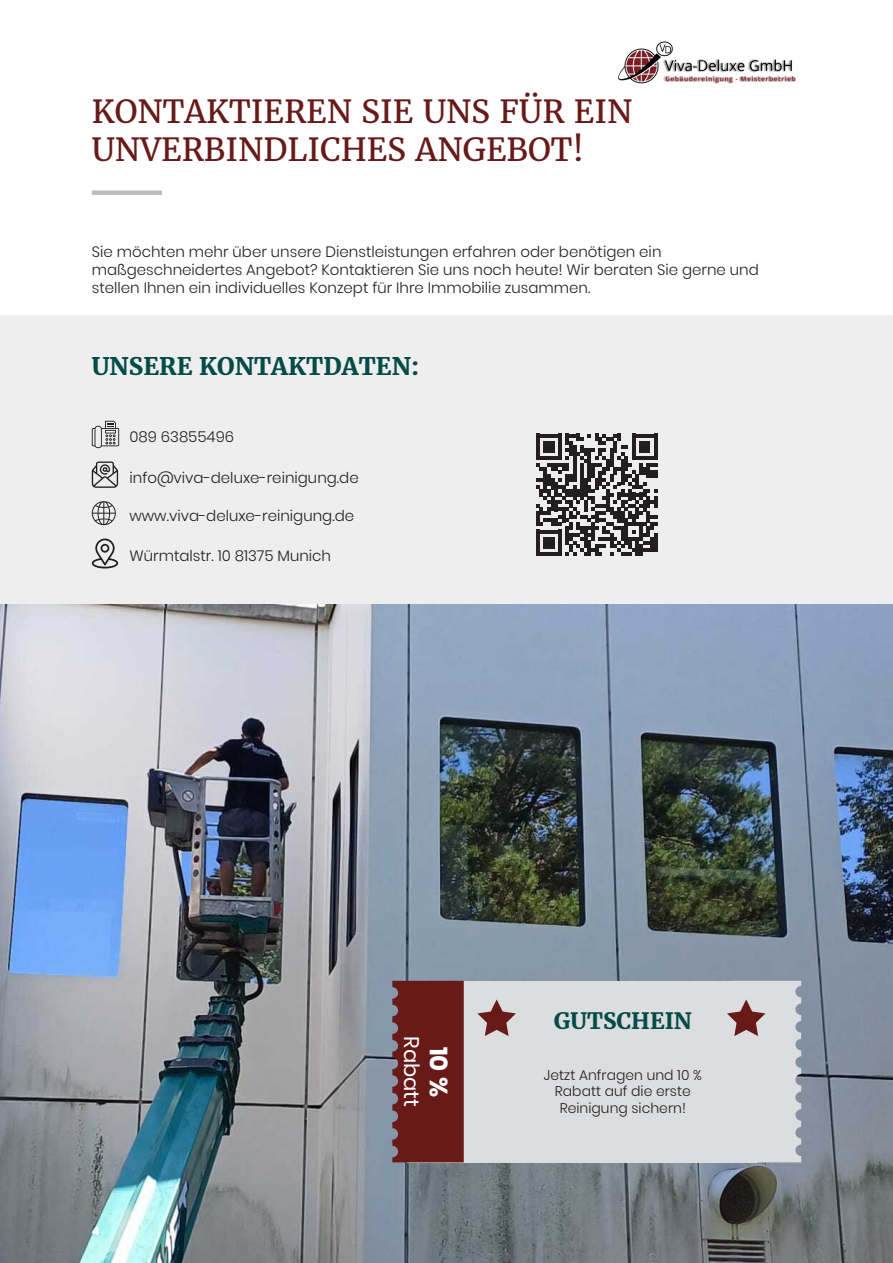
<style>
.page{position:relative;width:893px;height:1263px;background:#fff}
.page>*{position:absolute;margin:0;border:0;box-sizing:border-box;transform-origin:0 0}
.t1{font:31.5px/37.8px "Merriweather";color:#671a18}
.t2{font:700 24.9px "Poppins";color:#fff}
.t3{font:700 24px "Merriweather";color:#024b46}
.t4{font:700 22.35px "Merriweather";color:#024b46}
.t5{font:21.15px "Poppins";color:#fff}
.t6{font:300 15px/18px "Poppins";color:#231f20}
.t7{font:300 13.95px/16.8px "Poppins";color:#231f20;text-align:center}
.t8{font:700 12px "Poppins";color:#fff}
</style>
<div class="page">
<img style="left:0;top:604px;width:893px;height:659px">
<div style="left:0;top:316px;width:893px;height:288px;background:#eeeeef"></div>
<div style="left:92px;top:190px;width:70px;height:5px;background:#bcbdc0"></div>
<svg style="left:92px;top:501px;width:24px;height:24px"></svg>
<svg style="left:92px;top:461px;width:26px;height:27px"></svg>
<svg style="left:92px;top:421px;width:27px;height:27px"></svg>
<svg style="left:92px;top:538px;width:26px;height:30px"></svg>
<div style="left:407px;top:981px;width:349px;height:181px;background:#dcdddf"></div>
<div style="left:392px;top:981px;width:72px;height:181px;background:#671a18"></div>
<svg style="left:477px;top:999px;width:39px;height:37px"></svg>
<svg style="left:727px;top:981px;width:74px;height:181px"></svg>
<svg style="left:536px;top:434px;width:122px;height:121px"></svg>
<img style="left:618px;top:41px;width:178px;height:43px">
<p class="t1" style="left:92px;top:93px;width:542px">KONTAKTIEREN SIE UNS FÜR EIN<br>UNVERBINDLICHES ANGEBOT!</p>
<p class="t6" style="left:92px;top:242px;width:668px">Sie möchten mehr über unsere Dienstleistungen erfahren oder benötigen ein maßgeschneidertes Angebot? Kontaktieren Sie uns noch heute! Wir beraten Sie gerne und stellen Ihnen ein individuelles Konzept für Ihre Immobilie zusammen.</p>
<p class="t3" style="left:92px;top:351px;width:329px">UNSERE KONTAKTDATEN:</p>
<p class="t6" style="left:129px;top:428px;width:106px">089 63855496</p>
<p class="t6" style="left:129px;top:468px;width:231px">info@viva-deluxe-reinigung.de</p>
<p class="t6" style="left:129px;top:507px;width:226px">www.viva-deluxe-reinigung.de</p>
<p class="t6" style="left:129px;top:547px;width:203px">Würmtalstr. 10 81375 Munich</p>
<p class="t8" style="left:92px;top:1224px;width:10px">4</p>
<p class="t5" style="left:424px;top:1036px;width:72px;rotate:90deg">Rabatt</p>
<p class="t2" style="left:453px;top:1046px;width:52px;rotate:90deg">10 %</p>
<p class="t4" style="left:554px;top:1007px;width:140px">GUTSCHEIN</p>
<p class="t7" style="left:544px;top:1066px;width:159px">Jetzt Anfragen und 10 %<br>Rabatt auf die erste</p>
<p class="t7" style="left:560px;top:1100px;width:128px">Reinigung sichern!</p>
</div>
